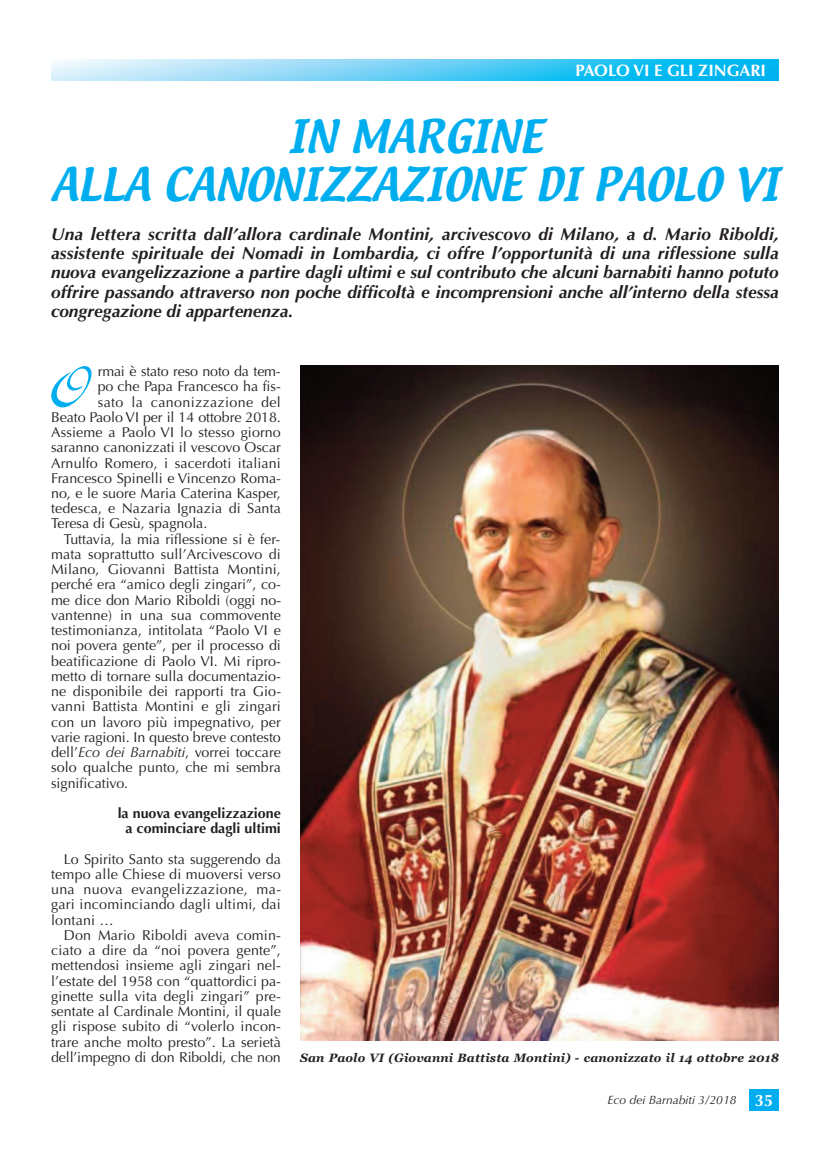
<style>
.page{position:relative;width:830px;height:1149px;background:#fff}
.page>*{position:absolute;margin:0;border:0;box-sizing:border-box;transform-origin:0 0}
.t1{font:57.75px "Alison Laser";color:#00aeef}
.t2{font:40.5px/48px "Textile";letter-spacing:-.015em;color:#00aeef;text-align:center}
.t3{font:italic 700 17.25px/19.2px "Optima";color:#231f20;text-align:justify}
.t4{font:700 16.5px "Optima";color:#fff}
.t5{font:14.25px/15.1px "Optima";color:#231f20;text-align:justify}
.t6{font:700 14.25px/15.1px "Optima";color:#231f20;text-align:center}
.t7{font:14.25px "Optima";letter-spacing:.025em;color:#231f20}
.t8{font:italic 700 12px "Georgia";letter-spacing:.015em;color:#231f20}
.t9{font:italic 12px "Optima";color:#231f20}
.s1{font-style:italic}
.s2{font-weight:700;font-style:normal;font-size:16.5px;color:#fff}
</style>
<div class="page">
<svg style="left:51px;top:60px;width:727px;height:21px;background:#65d0f5"></svg>
<div style="left:748px;top:1089px;width:30px;height:21px;background:#00aeef"></div>
<img style="left:300px;top:365px;width:478px;height:675px">
<p class="t4" style="left:575px;top:61px;width:192px">PAOLO VI E GLI ZINGARI</p>
<h2 class="t2" style="left:51px;top:115px;width:729px">IN MARGINE<br>ALLA CANONIZZAZIONE DI PAOLO VI</h2>
<p class="t3" style="left:51px;top:224px;width:729px">Una lettera scritta dall’allora cardinale Montini, arcivescovo di Milano, a d. Mario Riboldi, assistente spirituale dei Nomadi in Lombardia, ci offre l’opportunità di una riflessione sulla nuova evangelizzazione a partire dagli ultimi e sul contributo che alcuni barnabiti hanno potuto offrire passando attraverso non poche difficoltà e incomprensioni anche all’interno della stessa congregazione di appartenenza.</p>
<h1 class="t1" style="left:51px;top:366px;width:34px">O</h1>
<p class="t5" style="left:98px;top:364px;width:184px">rmai è stato reso noto da tem-</p>
<p class="t5" style="left:98px;top:379px;width:184px">po che Papa Francesco ha fis-</p>
<p class="t7" style="left:98px;top:393px;width:184px">sato la canonizzazione del</p>
<p class="t5" style="left:51px;top:409px;width:231px">Beato Paolo VI per il 14 ottobre 2018.</p>
<p class="t5" style="left:51px;top:424px;width:231px">Assieme a Paolo VI lo stesso giorno</p>
<p class="t5" style="left:51px;top:440px;width:231px">saranno canonizzati il vescovo Oscar</p>
<p class="t5" style="left:51px;top:455px;width:231px">Arnulfo Romero, i sacerdoti italiani</p>
<p class="t5" style="left:51px;top:470px;width:231px">Francesco Spinelli e Vincenzo Roma-</p>
<p class="t5" style="left:51px;top:485px;width:231px">no, e le suore Maria Caterina Kasper,</p>
<p class="t5" style="left:51px;top:501px;width:231px">tedesca, e Nazaria Ignazia di Santa</p>
<p class="t5" style="left:51px;top:516px;width:158px">Teresa di Gesù, spagnola.</p>
<p class="t5" style="left:64px;top:531px;width:218px">Tuttavia, la mia riflessione si è fer-</p>
<p class="t5" style="left:51px;top:546px;width:231px">mata soprattutto sull’Arcivescovo di</p>
<p class="t5" style="left:51px;top:562px;width:231px">Milano, Giovanni Battista Montini,</p>
<p class="t5" style="left:51px;top:577px;width:231px">perché era “amico degli zingari”, co-</p>
<p class="t5" style="left:51px;top:592px;width:231px">me dice don Mario Riboldi (oggi no-</p>
<p class="t5" style="left:51px;top:607px;width:231px">vantenne) in una sua commovente</p>
<p class="t5" style="left:51px;top:622px;width:231px">testimonianza, intitolata “Paolo VI e</p>
<p class="t5" style="left:51px;top:638px;width:231px">noi povera gente”, per il processo di</p>
<p class="t5" style="left:51px;top:653px;width:231px">beatificazione di Paolo VI. Mi ripro-</p>
<p class="t5" style="left:51px;top:668px;width:231px">metto di tornare sulla documentazio-</p>
<p class="t5" style="left:51px;top:683px;width:231px">ne disponibile dei rapporti tra Gio-</p>
<p class="t5" style="left:51px;top:699px;width:231px">vanni Battista Montini e gli zingari</p>
<p class="t5" style="left:51px;top:714px;width:231px">con un lavoro più impegnativo, per</p>
<p class="t5" style="left:51px;top:729px;width:231px">varie ragioni. In questo breve contesto</p>
<p class="t5" style="left:51px;top:744px;width:231px">dell’<span class="s1">Eco dei Barnabiti</span>, vorrei toccare</p>
<p class="t5" style="left:51px;top:759px;width:231px">solo qualche punto, che mi sembra</p>
<p class="t5" style="left:51px;top:775px;width:79px">significativo.</p>
<p class="t6" style="left:118px;top:805px;width:165px">la nuova evangelizzazione a cominciare dagli ultimi</p>
<p class="t5" style="left:51px;top:851px;width:231px;text-indent:13px">Lo Spirito Santo sta suggerendo da tempo alle Chiese di muoversi verso una nuova evangelizzazione, ma&shy;gari incominciando dagli ultimi, dai lontani …</p>
<p class="t5" style="left:51px;top:927px;width:231px;text-indent:13px">Don Mario Riboldi aveva comin&shy;ciato a dire da “noi povera gente”, mettendosi insieme agli zingari nel&shy;l’estate del 1958 con “quattordici pa&shy;ginette sulla vita degli zingari” pre&shy;sentate al Cardinale Montini, il quale gli rispose subito di “volerlo incon&shy;trare anche molto presto”. La serietà dell’impegno di don Riboldi, che non</p>
<p class="t8" style="left:300px;top:1050px;width:480px">San Paolo VI (Giovanni Battista Montini) - canonizzato il 14 ottobre 2018</p>
<p class="t9" style="left:607px;top:1092px;width:167px">Eco dei Barnabiti 3/2018 <span class="s2">35</span></p>
</div>
